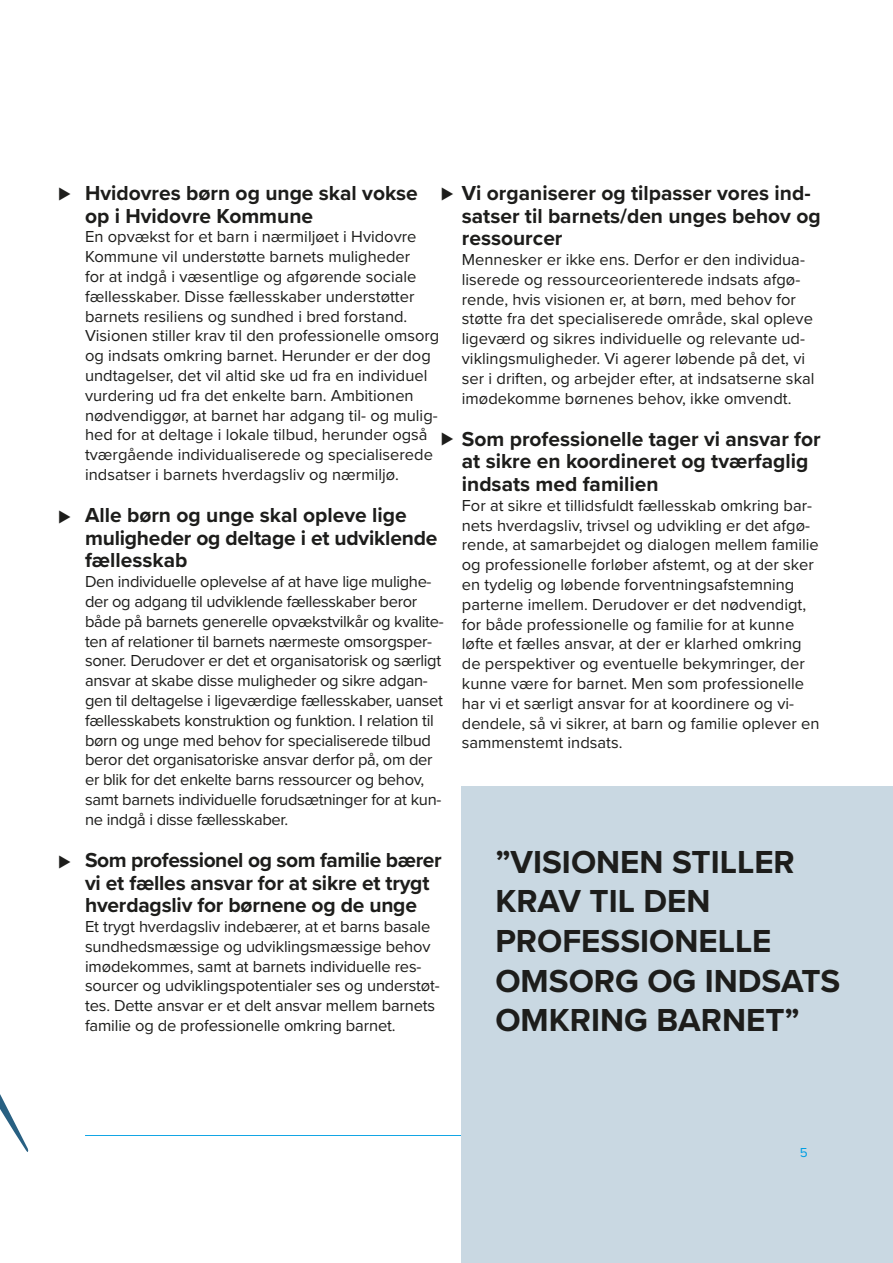
<style>
.page{position:relative;width:893px;height:1263px;background:#fff}
.page>*{position:absolute;margin:0;border:0;box-sizing:border-box;transform-origin:0 0}
.t1{font:700 33px/39.6px "Proxima Nova";color:#1d1d1b}
.t2{font:700 21px/22.5px "Proxima Nova";color:#1d1d1b}
.t3{font:16.5px/19.8px "Proxima Nova";color:#1d1d1b}
.t4{font:16.5px/19.8px "Proxima Nova";letter-spacing:-.02em;color:#1d1d1b}
.t5{font:13.5px "Proxima Nova";color:#009fe3}
.s1{font-family:"Proxima Nova Extrabld";font-weight:400}
</style>
<div class="page">
<hr style="left:85px;top:1135px;width:723px;height:1px;background:#009fe3">
<div style="left:462px;top:787px;width:431px;height:476px;background:#c9d8e2"></div>
<svg style="left:0;top:1094px;width:28px;height:58px"></svg>
<h3 class="t2" style="left:85px;top:181px;width:334px;text-indent:-27px"><span class="s1">⊲</span> Hvidovres børn og unge skal vokse op i Hvidovre Kommune</h3>
<p class="t3" style="left:85px;top:226px;width:356px">En opvækst for et barn i nærmiljøet i Hvidovre Kommune vil understøtte barnets muligheder<br>for at indgå i væsentlige og afgørende sociale fællesskaber. Disse fællesskaber understøtter barnets resiliens og sundhed i bred forstand.<br>Visionen stiller krav til den professionelle omsorg og indsats omkring barnet. Herunder er der dog undtagelser, det vil altid ske ud fra en individuel vurdering ud fra det enkelte barn. Ambitionen nødvendiggør, at barnet har adgang til- og mulig&shy;hed for at deltage i lokale tilbud, herunder også tværgående individualiserede og specialiserede indsatser i barnets hverdagsliv og nærmiljø.</p>
<h3 class="t2" style="left:85px;top:504px;width:354px;text-indent:-27px"><span class="s1">⊲</span> Alle børn og unge skal opleve lige muligheder og deltage i et udviklende fællesskab</h3>
<p class="t4" style="left:85px;top:571px;width:360px">Den individuelle oplevelse af at have lige mulighe&shy;der og adgang til udviklende fællesskaber beror både på barnets generelle opvækstvilkår og kvalite&shy;ten af relationer til barnets nærmeste omsorgsper&shy;soner. Derudover er det et organisatorisk og særligt ansvar at skabe disse muligheder og sikre adgan&shy;gen til deltagelse i ligeværdige fællesskaber, uanset fællesskabets konstruktion og funktion. I relation til børn og unge med behov for specialiserede tilbud beror det organisatoriske ansvar derfor på, om der er blik for det enkelte barns ressourcer og behov, samt barnets individuelle forudsætninger for at kun&shy;ne indgå i disse fællesskaber.</p>
<h3 class="t2" style="left:85px;top:848px;width:358px;text-indent:-27px"><span class="s1">⊲</span> Som professionel og som familie bærer vi et fælles ansvar for at sikre et trygt hverdagsliv for børnene og de unge</h3>
<p class="t3" style="left:85px;top:916px;width:356px">Et trygt hverdagsliv indebærer, at et barns basale sundhedsmæssige og udviklingsmæssige behov imødekommes, samt at barnets individuelle res&shy;sourcer og udviklingspotentialer ses og understøt&shy;tes. Dette ansvar er et delt ansvar mellem barnets familie og de professionelle omkring barnet.</p>
<h3 class="t2" style="left:462px;top:181px;width:360px;text-indent:-21px"><span class="s1">⊲</span> Vi organiserer og tilpasser vores ind&shy;satser til barnets/den unges behov og ressourcer</h3>
<p class="t3" style="left:462px;top:249px;width:354px">Mennesker er ikke ens. Derfor er den individua&shy;liserede og ressourceorienterede indsats afgø&shy;rende, hvis visionen er, at børn, med behov for støtte fra det specialiserede område, skal opleve ligeværd og sikres individuelle og relevante ud&shy;viklingsmuligheder. Vi agerer løbende på det, vi ser i driften, og arbejder efter, at indsatserne skal imødekomme børnenes behov, ikke omvendt.</p>
<h3 class="t2" style="left:462px;top:427px;width:360px;text-indent:-21px"><span class="s1">⊲</span> Som professionelle tager vi ansvar for at sikre en koordineret og tværfaglig indsats med familien</h3>
<p class="t3" style="left:462px;top:495px;width:359px">For at sikre et tillidsfuldt fællesskab omkring bar&shy;nets hverdagsliv, trivsel og udvikling er det afgø&shy;rende, at samarbejdet og dialogen mellem familie og professionelle forløber afstemt, og at der sker en tydelig og løbende forventningsafstemning parterne imellem. Derudover er det nødvendigt, for både professionelle og familie for at kunne løfte et fælles ansvar, at der er klarhed omkring de perspektiver og eventuelle bekymringer, der kunne være for barnet. Men som professionelle har vi et særligt ansvar for at koordinere og vi&shy;dendele, så vi sikrer, at barn og familie oplever en sammenstemt indsats.</p>
<p class="t1" style="left:495px;top:841px;width:346px">”VISIONEN STILLER<br>KRAV TIL DEN<br>PROFESSIONELLE<br>OMSORG OG INDSATS<br>OMKRING BARNET”</p>
<p class="t5" style="left:800px;top:1142px;width:9px">5</p>
</div>
